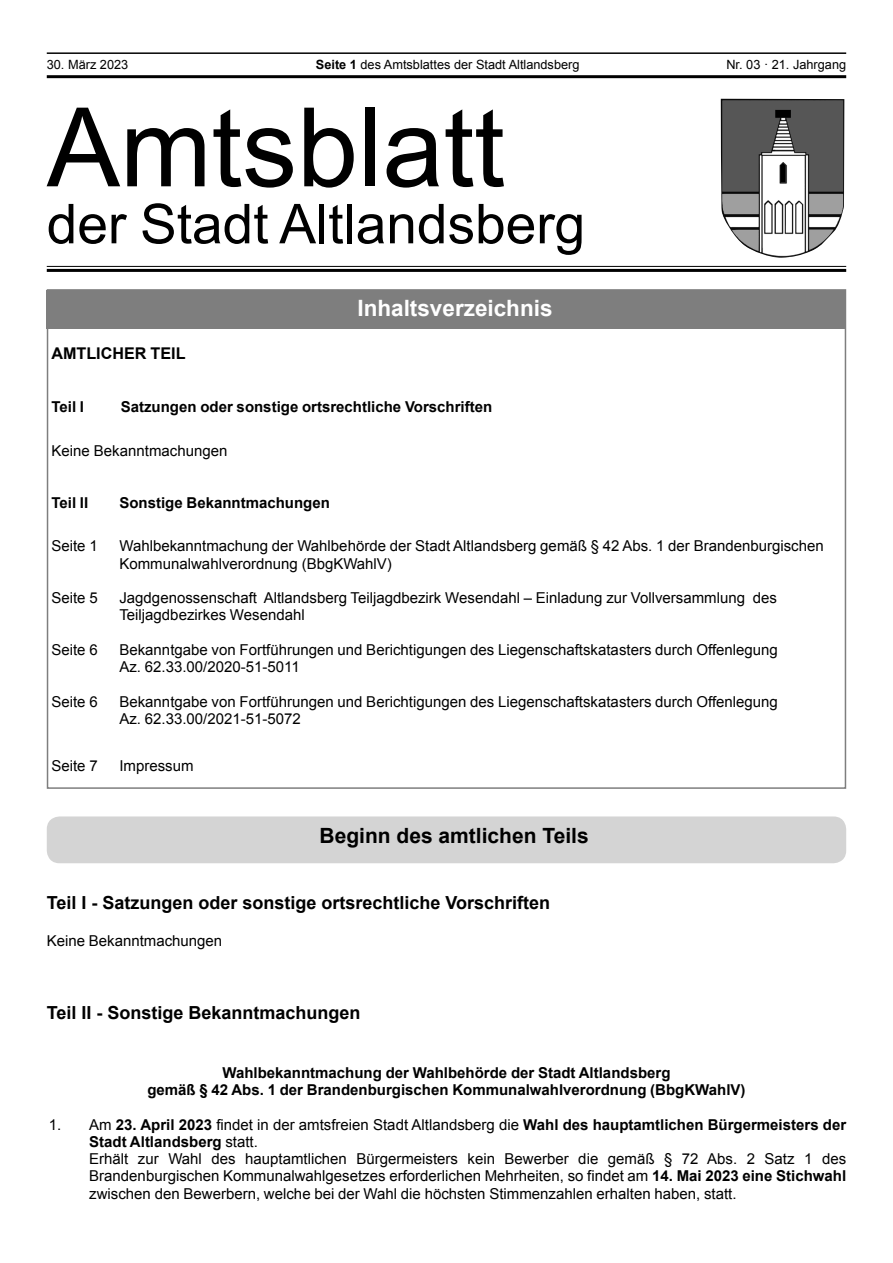
<style>
.page{position:relative;width:893px;height:1263px;background:#fff}
.page>*{position:absolute;margin:0;border:0;box-sizing:border-box;transform-origin:0 0}
.t1{font:109.8px "Arial";color:#000}
.t2{font:55.05px "Arial";color:#000}
.Grundschrift{font:700 22.5px "Arial";color:#fff}
.Grundschrift-2{font:700 21px "Arial";color:#000}
.t3{font:700 18px "Arial";color:#000}
.Grundschrift-3{font:700 16.2px "Arial";color:#000}
.t4{font:15px/17.2px "Arial";color:#000}
.t5{font:700 15px/17.2px "Arial";color:#000}
.Ü2-16pt{font:12.75px "Arial";color:#000}
.s1{font-weight:700}
.s2{font-weight:400}
</style>
<div class="page">
<div style="left:47px;top:290px;width:799px;height:38px;background:#7e7e7e"></div>
<img style="left:721px;top:99px;width:123px;height:159px">
<div style="left:47px;top:266px;width:799px;height:6px;background:#f3f3f3"></div>
<hr style="left:47px;top:266px;width:799px;height:1px;background:#000">
<hr style="left:47px;top:269px;width:799px;height:3px;background:#000">
<hr style="left:47px;top:52px;width:799px;height:2px;background:#000">
<hr style="left:47px;top:75px;width:799px;height:3px;background:#000">
<div style="left:47px;top:816px;width:799px;height:47px;background:#d4d4d4;border-radius:13px"></div>
<p class="Ü2-16pt" style="left:47px;top:56px;width:83px">30. März 2023</p>
<p class="Ü2-16pt" style="left:316px;top:56px;width:265px"><span class="s1">Seite 1</span> des Amtsblattes der Stadt Altlandsberg</p>
<p class="Ü2-16pt" style="left:726px;top:56px;width:121px">Nr. 03 · 21. Jahrgang</p>
<p class="t1" style="left:47px;top:76px;width:459px">Amtsblatt</p>
<p class="t2" style="left:47px;top:188px;width:540px">der Stadt Altlandsberg</p>
<p class="Grundschrift-3" style="left:51px;top:343px;width:136px">AMTLICHER TEIL</p>
<p class="Grundschrift" style="left:357px;top:293px;width:197px">Inhaltsverzeichnis</p>
<p class="t5" style="left:51px;top:399px;width:34px">Teil I</p>
<p class="t5" style="left:121px;top:399px;width:373px">Satzungen oder sonstige ortsrechtliche Vorschriften</p>
<p class="t4" style="left:51px;top:442px;width:177px">Keine Bekanntmachungen</p>
<p class="t5" style="left:51px;top:494px;width:38px">Teil II</p>
<p class="t5" style="left:119px;top:494px;width:212px">Sonstige Bekanntmachungen</p>
<p class="t4" style="left:51px;top:538px;width:48px">Seite 1</p>
<p class="t4" style="left:119px;top:538px;width:706px">Wahlbekanntmachung der Wahlbehörde der Stadt Altlandsberg gemäß § 42 Abs. 1 der Brandenburgischen<br>Kommunalwahlverordnung (BbgKWahlV)</p>
<p class="t4" style="left:51px;top:589px;width:48px">Seite 5</p>
<p class="t4" style="left:119px;top:589px;width:659px">Jagdgenossenschaft Altlandsberg Teiljagdbezirk Wesendahl – Einladung zur Vollversammlung des<br>Teiljagdbezirkes Wesendahl</p>
<p class="t4" style="left:51px;top:641px;width:48px">Seite 6</p>
<p class="t4" style="left:119px;top:641px;width:660px">Bekanntgabe von Fortführungen und Berichtigungen des Liegenschaftskatasters durch Offenlegung</p>
<p class="t4" style="left:119px;top:658px;width:182px">Az. 62.33.00/2020-51-5011</p>
<p class="t4" style="left:51px;top:693px;width:48px">Seite 6</p>
<p class="t4" style="left:119px;top:693px;width:660px">Bekanntgabe von Fortführungen und Berichtigungen des Liegenschaftskatasters durch Offenlegung</p>
<p class="t4" style="left:119px;top:710px;width:183px">Az. 62.33.00/2021-51-5072</p>
<p class="t4" style="left:51px;top:757px;width:48px">Seite 7</p>
<p class="t4" style="left:119px;top:757px;width:76px">Impressum</p>
<p class="Grundschrift-2" style="left:320px;top:822px;width:271px">Beginn des amtlichen Teils</p>
<p class="t3" style="left:47px;top:891px;width:505px">Teil I - Satzungen oder sonstige ortsrechtliche Vorschriften</p>
<p class="t4" style="left:47px;top:932px;width:177px">Keine Bekanntmachungen</p>
<p class="t3" style="left:47px;top:1001px;width:315px">Teil II - Sonstige Bekanntmachungen</p>
<p class="t5" style="left:222px;top:1064px;width:449px">Wahlbekanntmachung der Wahlbehörde der Stadt Altlandsberg</p>
<p class="t5" style="left:147px;top:1082px;width:600px">gemäß § 42 Abs. 1 der Brandenburgischen Kommunalwahlverordnung (BbgKWahlV)</p>
<p class="t5" style="left:89px;top:1116px;width:758px;text-indent:-40px"><span class="s2">1. Am</span> 23. April 2023 <span class="s2">findet in der amtsfreien Stadt Altlandsberg die</span> Wahl des hauptamtlichen Bürgermeisters der<br>Stadt Altlandsberg <span class="s2">statt.</span></p>
<p class="t4" style="left:89px;top:1150px;width:758px;text-align:justify">Erhält zur Wahl des hauptamtlichen Bürgermeisters kein Bewerber die gemäß § 72 Abs. 2 Satz 1 des Brandenburgischen Kommunalwahlgesetzes erforderlichen Mehrheiten, so findet am <span class="s1">14. Mai 2023 eine Stichwahl </span>zwischen den Bewerbern, welche bei der Wahl die höchsten Stimmenzahlen erhalten haben, statt.</p>
</div>
